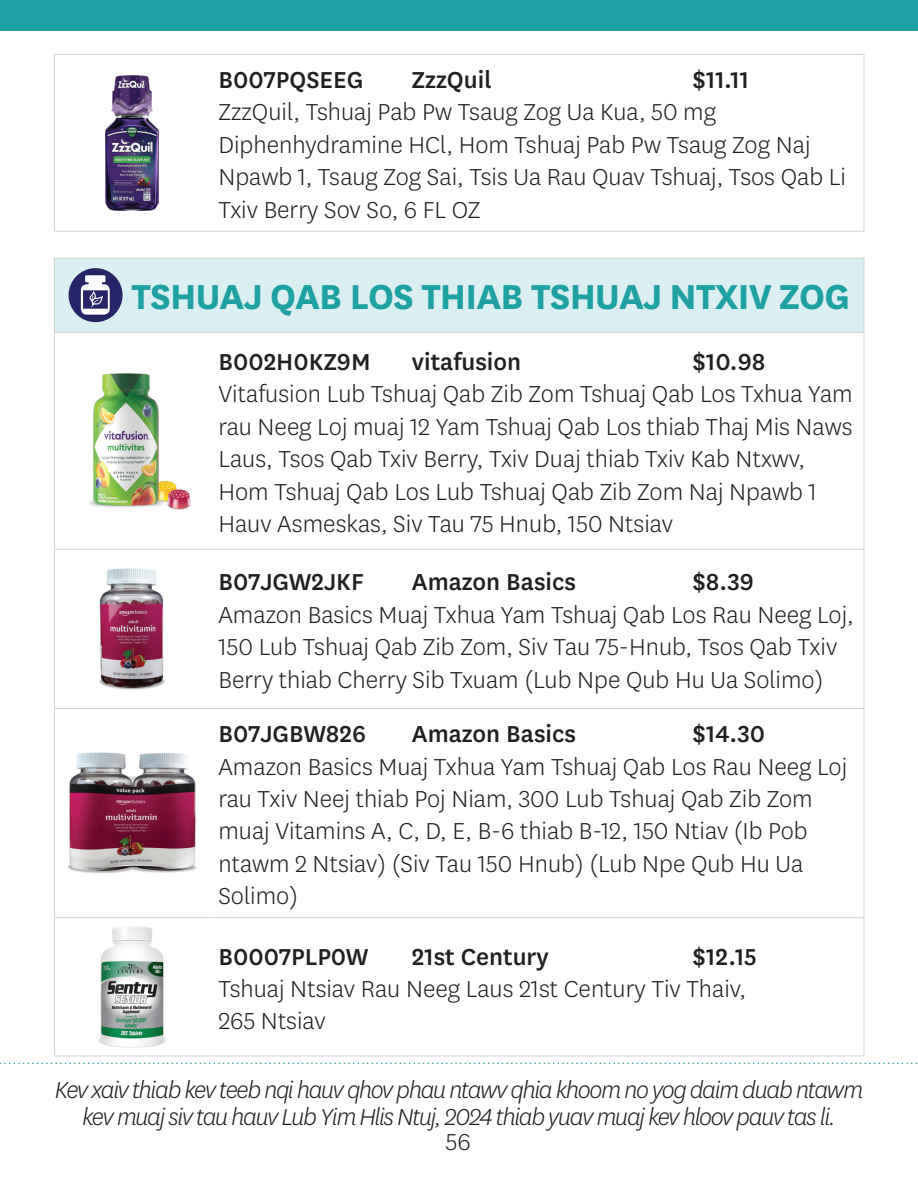
<style>
.page{position:relative;width:918px;height:1188px;background:#fff}
.page>*{position:absolute;margin:0;border:0;box-sizing:border-box;transform-origin:0 0}
.t1{font:700 40.5px "Centene Sans";letter-spacing:-.02em;color:#1fa0a3}
.t2{font:300 27px/32.4px "Centene Sans";color:#231f20}
.t3{font:italic 300 27px/27px "Centene Sans";letter-spacing:-.05em;color:#231f20;text-align:center}
.t4{font:500 27px "Centene Sans";color:#231f20}
</style>
<div class="page">
<div style="left:0;top:0;width:918px;height:31px;background:#1fa0a3"></div>
<svg style="left:0;top:1063px;width:918px;height:1px"></svg>
<hr style="left:54px;top:231px;width:158px;height:1px;background:#d1d2d4">
<hr style="left:212px;top:231px;width:652px;height:1px;background:#d1d2d4">
<hr style="left:864px;top:55px;width:1px;height:176px;background:#d1d2d4">
<hr style="left:54px;top:55px;width:1px;height:176px;background:#d1d2d4">
<hr style="left:54px;top:54px;width:158px;height:1px;background:#d1d2d4">
<hr style="left:212px;top:54px;width:652px;height:1px;background:#d1d2d4">
<div style="left:54px;top:258px;width:810px;height:74px;background:#daeff1"></div>
<hr style="left:864px;top:259px;width:1px;height:73px;background:#d1d2d4">
<hr style="left:54px;top:258px;width:158px;height:1px;background:#d1d2d4">
<hr style="left:54px;top:259px;width:1px;height:73px;background:#d1d2d4">
<hr style="left:212px;top:258px;width:652px;height:1px;background:#d1d2d4">
<hr style="left:54px;top:332px;width:158px;height:1px;background:#d1d2d4">
<hr style="left:54px;top:333px;width:1px;height:216px;background:#d1d2d4">
<hr style="left:212px;top:332px;width:652px;height:1px;background:#d1d2d4">
<hr style="left:864px;top:333px;width:1px;height:216px;background:#d1d2d4">
<hr style="left:54px;top:549px;width:158px;height:1px;background:#d1d2d4">
<hr style="left:54px;top:550px;width:1px;height:158px;background:#d1d2d4">
<hr style="left:212px;top:549px;width:652px;height:1px;background:#d1d2d4">
<hr style="left:864px;top:550px;width:1px;height:158px;background:#d1d2d4">
<hr style="left:54px;top:708px;width:158px;height:1px;background:#d1d2d4">
<hr style="left:54px;top:709px;width:1px;height:208px;background:#d1d2d4">
<hr style="left:212px;top:708px;width:652px;height:1px;background:#d1d2d4">
<hr style="left:864px;top:709px;width:1px;height:208px;background:#d1d2d4">
<hr style="left:54px;top:917px;width:158px;height:1px;background:#d1d2d4">
<hr style="left:54px;top:918px;width:1px;height:138px;background:#d1d2d4">
<hr style="left:212px;top:917px;width:652px;height:1px;background:#d1d2d4">
<hr style="left:864px;top:918px;width:1px;height:138px;background:#d1d2d4">
<hr style="left:54px;top:1056px;width:158px;height:1px;background:#d1d2d4">
<hr style="left:212px;top:1056px;width:652px;height:1px;background:#d1d2d4">
<div style="left:69px;top:268px;width:54px;height:54px;background:#252568;border-radius:50%"></div>
<svg style="left:81px;top:275px;width:29px;height:40px"></svg>
<img style="left:88px;top:373px;width:103px;height:137px">
<img style="left:100px;top:568px;width:64px;height:122px">
<img style="left:68px;top:752px;width:128px;height:122px">
<img style="left:98px;top:926px;width:68px;height:122px">
<img style="left:105px;top:75px;width:54px;height:135px">
<p class="t4" style="left:218px;top:61px;width:147px">B007PQSEEG</p>
<p class="t4" style="left:412px;top:61px;width:81px">ZzzQuil</p>
<p class="t4" style="left:692px;top:61px;width:58px">$11.11</p>
<p class="t2" style="left:218px;top:95px;width:629px">ZzzQuil, Tshuaj Pab Pw Tsaug Zog Ua Kua, 50 mg Diphenhydramine HCl, Hom Tshuaj Pab Pw Tsaug Zog Naj Npawb 1, Tsaug Zog Sai, Tsis Ua Rau Quav Tshuaj, Tsos Qab Li Txiv Berry Sov So, 6 FL OZ</p>
<h2 class="t1" style="left:132px;top:268px;width:720px">TSHUAJ QAB LOS THIAB TSHUAJ NTXIV ZOG</h2>
<p class="t4" style="left:218px;top:343px;width:154px">B002H0KZ9M</p>
<p class="t4" style="left:412px;top:343px;width:111px">vitafusion</p>
<p class="t4" style="left:692px;top:343px;width:74px">$10.98</p>
<p class="t2" style="left:218px;top:377px;width:636px">Vitafusion Lub Tshuaj Qab Zib Zom Tshuaj Qab Los Txhua Yam rau Neeg Loj muaj 12 Yam Tshuaj Qab Los thiab Thaj Mis Naws Laus, Tsos Qab Txiv Berry, Txiv Duaj thiab Txiv Kab Ntxwv, Hom Tshuaj Qab Los Lub Tshuaj Qab Zib Zom Naj Npawb 1<br>Hauv Asmeskas, Siv Tau 75 Hnub, 150 Ntsiav</p>
<p class="t4" style="left:218px;top:564px;width:147px">B07JGW2JKF</p>
<p class="t4" style="left:412px;top:564px;width:166px">Amazon Basics</p>
<p class="t4" style="left:692px;top:564px;width:63px">$8.39</p>
<p class="t2" style="left:218px;top:598px;width:637px">Amazon Basics Muaj Txhua Yam Tshuaj Qab Los Rau Neeg Loj,<br>150 Lub Tshuaj Qab Zib Zom, Siv Tau 75-Hnub, Tsos Qab Txiv<br>Berry thiab Cherry Sib Txuam (Lub Npe Qub Hu Ua Solimo)</p>
<p class="t4" style="left:218px;top:716px;width:149px">B07JGBW826</p>
<p class="t4" style="left:412px;top:716px;width:166px">Amazon Basics</p>
<p class="t4" style="left:692px;top:716px;width:74px">$14.30</p>
<p class="t2" style="left:218px;top:749px;width:630px">Amazon Basics Muaj Txhua Yam Tshuaj Qab Los Rau Neeg Loj rau Txiv Neej thiab Poj Niam, 300 Lub Tshuaj Qab Zib Zom muaj Vitamins A, C, D, E, B-6 thiab B-12, 150 Ntiav (Ib Pob ntawm 2 Ntsiav) (Siv Tau 150 Hnub) (Lub Npe Qub Hu Ua Solimo)</p>
<p class="t4" style="left:218px;top:938px;width:152px">B0007PLP0W</p>
<p class="t4" style="left:412px;top:938px;width:138px">21st Century</p>
<p class="t4" style="left:692px;top:938px;width:66px">$12.15</p>
<p class="t2" style="left:218px;top:972px;width:529px">Tshuaj Ntsiav Rau Neeg Laus 21st Century Tiv Thaiv,<br>265 Ntsiav</p>
<p class="t3" style="left:55px;top:1076px;width:810px">Kev xaiv thiab kev teeb nqi hauv qhov phau ntawv qhia khoom no yog daim duab ntawm kev muaj siv tau hauv Lub Yim Hlis Ntuj, 2024 thiab yuav muaj kev hloov pauv tas li.</p>
<p class="t2" style="left:446px;top:1125px;width:27px">56</p>
</div>
